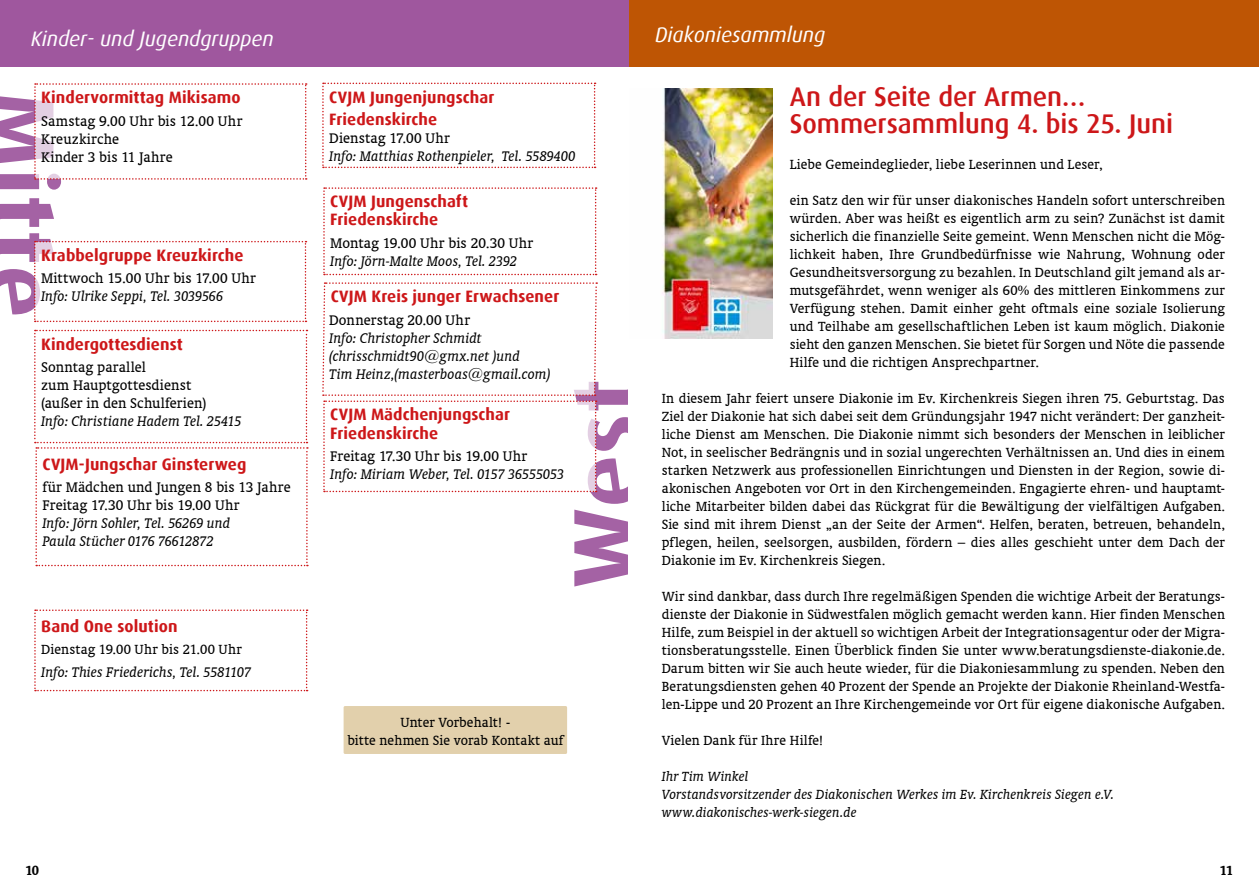
<style>
.page{position:relative;width:1259px;height:893px;background:#fff}
.page>*{position:absolute;margin:0;border:0;box-sizing:border-box;transform-origin:0 0}
.t1{font:700 96.3px "Dax";color:#a462a4}
.t2{font:500 27px/27px "Dax";letter-spacing:-.005em;color:#cd1719}
.t3{font:italic 21px "Dax";color:#fff}
.t4{font:700 16.5px/18px "Dax";letter-spacing:.005em;color:#cd1719}
.t5{font:italic 15.75px/18px "Oranda BT";color:#000}
.t6{font:15.75px/18px "Oranda BT";letter-spacing:.005em;color:#000}
.t7{font:15px/18px "Oranda BT";letter-spacing:.005em;color:#000;text-align:justify}
.t8{font:italic 15px/18px "Oranda BT";letter-spacing:.005em;color:#000}
.t9{font:700 15px "Oranda BT";color:#000}
</style>
<div class="page">
<svg style="left:34px;top:83px;width:273px;height:97px"></svg>
<svg style="left:322px;top:83px;width:273px;height:85px"></svg>
<svg style="left:323px;top:187px;width:273px;height:88px"></svg>
<div style="left:0;top:0;width:629px;height:67px;background:#9f579e"></div>
<svg style="left:322px;top:282px;width:276px;height:210px"></svg>
<svg style="left:34px;top:609px;width:274px;height:82px"></svg>
<svg style="left:34px;top:241px;width:272px;height:81px"></svg>
<svg style="left:34px;top:330px;width:274px;height:236px"></svg>
<div style="left:344px;top:707px;width:222px;height:46px;background:#e2d0ac"></div>
<div style="left:343px;top:706px;width:224px;height:48px;border:2px solid #e2d0ac"></div>
<div style="left:629px;top:0;width:630px;height:67px;background:#be5504"></div>
<img style="left:662px;top:88px;width:110px;height:250px">
<h3 class="t3" style="left:31px;top:27px;width:244px">Kinder- und Jugendgruppen</h3>
<p class="t4" style="left:41px;top:89px;width:201px">Kindervormittag Mikisamo</p>
<p class="t6" style="left:41px;top:112px;width:203px">Samstag 9.00 Uhr bis 12.00 Uhr<br>Kreuzkirche<br>Kinder 3 bis 11 Jahre</p>
<h1 class="t1" style="left:75px;top:91px;width:228px;rotate:90deg">Mitte</h1>
<p class="t4" style="left:41px;top:246px;width:204px">Krabbelgruppe Kreuzkirche</p>
<p class="t6" style="left:41px;top:269px;width:216px">Mittwoch 15.00 Uhr bis 17.00 Uhr</p>
<p class="t5" style="left:41px;top:287px;width:183px">Info: Ulrike Seppi, Tel. 3039566</p>
<p class="t4" style="left:41px;top:335px;width:143px">Kindergottesdienst</p>
<p class="t6" style="left:41px;top:358px;width:167px">Sonntag parallel<br>zum Hauptgottesdienst (außer in den Schulferien)</p>
<p class="t5" style="left:41px;top:412px;width:202px">Info: Christiane Hadem Tel. 25415</p>
<p class="t4" style="left:42px;top:455px;width:205px">CVJM-Jungschar Ginsterweg</p>
<p class="t6" style="left:42px;top:478px;width:250px">für Mädchen und Jungen 8 bis 13 Jahre<br>Freitag 17.30 Uhr bis 19.00 Uhr</p>
<p class="t5" style="left:42px;top:514px;width:189px">Info: Jörn Sohler, Tel. 56269 und<br>Paula Stücher 0176 76612872</p>
<p class="t4" style="left:41px;top:617px;width:138px">Band One solution</p>
<p class="t7" style="left:41px;top:640px;width:202px">Dienstag 19.00 Uhr bis 21.00 Uhr</p>
<p class="t5" style="left:41px;top:663px;width:211px">Info: Thies Friederichs, Tel. 5581107</p>
<p class="t4" style="left:329px;top:86px;width:167px;line-height:22.5px">CVJM Jungenjungschar<br>Friedenskirche</p>
<p class="t6" style="left:329px;top:129px;width:122px">Dienstag 17.00 Uhr</p>
<p class="t5" style="left:329px;top:147px;width:248px">Info: Matthias Rothenpieler, Tel. 5589400</p>
<p class="t4" style="left:330px;top:193px;width:139px">CVJM Jungenschaft<br>Friedenskirche</p>
<p class="t6" style="left:330px;top:234px;width:204px">Montag 19.00 Uhr bis 20.30 Uhr</p>
<p class="t5" style="left:330px;top:252px;width:188px">Info: Jörn-Malte Moos, Tel. 2392</p>
<p class="t4" style="left:331px;top:288px;width:230px">CVJM Kreis junger Erwachsener</p>
<p class="t6" style="left:329px;top:311px;width:142px">Donnerstag 20.00 Uhr</p>
<p class="t5" style="left:329px;top:329px;width:223px">Info: Christopher Schmidt (chrisschmidt90@gmx.net )und<br>Tim Heinz,(masterboas@gmail.com)</p>
<p class="t4" style="left:330px;top:406px;width:181px">CVJM Mädchenjungschar<br>Friedenskirche</p>
<p class="t6" style="left:330px;top:447px;width:198px">Freitag 17.30 Uhr bis 19.00 Uhr</p>
<p class="t5" style="left:330px;top:465px;width:235px">Info: Miriam Weber, Tel. 0157 36555053</p>
<h1 class="t1" style="left:553px;top:588px;width:211px;rotate:-90deg">West</h1>
<p class="t7" style="left:347px;top:713px;width:217px;text-align:center">Unter Vorbehalt! -<br>bitte nehmen Sie vorab Kontakt auf</p>
<h3 class="t3" style="left:655px;top:23px;width:172px">Diakoniesammlung</h3>
<h2 class="t2" style="left:789px;top:83px;width:385px">An der Seite der Armen…<br>Sommersammlung 4. bis 25. Juni</h2>
<p class="t7" style="left:789px;top:155px;width:314px">Liebe Gemeindeglieder, liebe Leserinnen und Leser,</p>
<p class="t7" style="left:789px;top:191px;width:437px">ein Satz den wir für unser diakonisches Handeln sofort unterschreiben würden. Aber was heißt es eigentlich arm zu sein? Zunächst ist damit sicherlich die finanzielle Seite gemeint. Wenn Menschen nicht die Mög&shy;lichkeit haben, Ihre Grundbedürfnisse wie Nahrung, Wohnung oder Gesundheitsversorgung zu bezahlen. In Deutschland gilt jemand als ar&shy;mutsgefährdet, wenn weniger als 60% des mittleren Einkommens zur Verfügung stehen. Damit einher geht oftmals eine soziale Isolierung und Teilhabe am gesellschaftlichen Leben ist kaum möglich. Diakonie sieht den ganzen Menschen. Sie bietet für Sorgen und Nöte die passende Hilfe und die richtigen Ansprechpartner.</p>
<p class="t7" style="left:662px;top:389px;width:565px">In diesem Jahr feiert unsere Diakonie im Ev. Kirchenkreis Siegen ihren 75. Geburtstag. Das Ziel der Diakonie hat sich dabei seit dem Gründungsjahr 1947 nicht verändert: Der ganzheit&shy;liche Dienst am Menschen. Die Diakonie nimmt sich besonders der Menschen in leiblicher Not, in seelischer Bedrängnis und in sozial ungerechten Verhältnissen an. Und dies in einem starken Netzwerk aus professionellen Einrichtungen und Diensten in der Region, sowie di&shy;akonischen Angeboten vor Ort in den Kirchengemeinden. Engagierte ehren- und hauptamt&shy;liche Mitarbeiter bilden dabei das Rückgrat für die Bewältigung der vielfältigen Aufgaben.<br>Sie sind mit ihrem Dienst „an der Seite der Armen“. Helfen, beraten, betreuen, behandeln, pflegen, heilen, seelsorgen, ausbilden, fördern – dies alles geschieht unter dem Dach der Diakonie im Ev. Kirchenkreis Siegen.</p>
<p class="t7" style="left:662px;top:587px;width:565px">Wir sind dankbar, dass durch Ihre regelmäßigen Spenden die wichtige Arbeit der Beratungs&shy;dienste der Diakonie in Südwestfalen möglich gemacht werden kann. Hier finden Menschen Hilfe, zum Beispiel in der aktuell so wichtigen Arbeit der Integrationsagentur oder der Migra&shy;tionsberatungsstelle. Einen Überblick finden Sie unter www.beratungsdienste-diakonie.de.<br>Darum bitten wir Sie auch heute wieder, für die Diakoniesammlung zu spenden. Neben den Beratungsdiensten gehen 40 Prozent der Spende an Projekte der Diakonie Rheinland-Westfa&shy;len-Lippe und 20 Prozent an Ihre Kirchengemeinde vor Ort für eigene diakonische Aufgaben.</p>
<p class="t7" style="left:662px;top:731px;width:163px">Vielen Dank für Ihre Hilfe!</p>
<p class="t8" style="left:662px;top:767px;width:454px">Ihr Tim Winkel<br>Vorstandsvorsitzender des Diakonischen Werkes im Ev. Kirchenkreis Siegen e.V. www.diakonisches-werk-siegen.de</p>
<p class="t9" style="left:25px;top:861px;width:15px">10</p>
<p class="t9" style="left:1220px;top:861px;width:15px">11</p>
</div>
